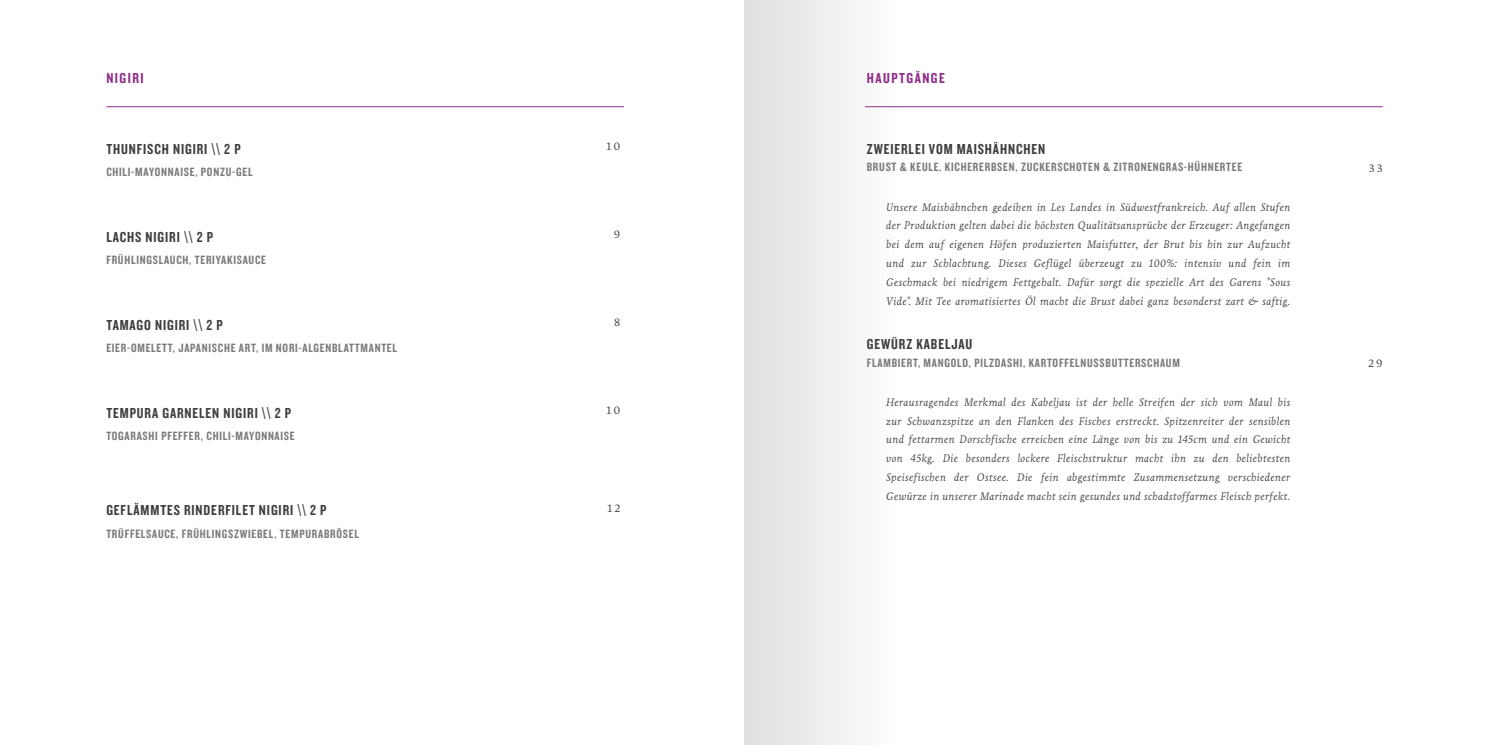
<style>
.page{position:relative;width:1489px;height:745px;background:#fff}
.page>*{position:absolute;margin:0;border:0;box-sizing:border-box;transform-origin:0 0}
.t1{font:15px "Knockout 49 Liteweight";letter-spacing:.06em;color:#403e3d}
.t2{font:15px "Knockout 49 Liteweight";letter-spacing:.1em;color:#8d2b87}
.t3{font:12.5px "Knockout 49 Liteweight";letter-spacing:.06em;color:#7c7a79}
.t4{font:italic 11.25px/18.8px "Livory";letter-spacing:.02em;color:#4c4a48;text-align:justify}
.t5{font:11.25px "Livory";letter-spacing:.19em;color:#4c4a48}
</style>
<div class="page">
<div style="left:744px;top:0;width:156px;height:744px;background:linear-gradient(to right,#e0dfdf,#fefefe)"></div>
<hr style="left:106px;top:106px;width:518px;height:1px;background:#8d2b87">
<hr style="left:865px;top:106px;width:517px;height:1px;background:#8d2b87">
<h1 class="t2" style="left:106px;top:68px;width:39px">NIGIRI</h1>
<h1 class="t2" style="left:866px;top:68px;width:80px">HAUPTGÄNGE</h1>
<h1 class="t1" style="left:106px;top:139px;width:136px">THUNFISCH NIGIRI \\ 2 P</h1>
<p class="t3" style="left:106px;top:164px;width:148px">CHILI-MAYONNAISE, PONZU-GEL</p>
<p class="t5" style="left:606px;top:140px;width:15px">10</p>
<h1 class="t1" style="left:866px;top:139px;width:180px">ZWEIERLEI VOM MAISHÄHNCHEN</h1>
<p class="t3" style="left:866px;top:159px;width:377px">BRUST &amp; KEULE, KICHERERBSEN, ZUCKERSCHOTEN &amp; ZITRONENGRAS-HÜHNERTEE</p>
<p class="t5" style="left:1368px;top:161px;width:15px">33</p>
<h1 class="t1" style="left:106px;top:227px;width:108px">LACHS NIGIRI \\ 2 P</h1>
<p class="t3" style="left:106px;top:252px;width:161px">FRÜHLINGSLAUCH, TERIYAKISAUCE</p>
<p class="t5" style="left:614px;top:227px;width:8px">9</p>
<p class="t4" style="left:886px;top:197px;width:405px">Unsere Maishähnchen gedeihen in Les Landes in Südwestfrankreich. Auf allen Stufen der Produktion gelten dabei die höchsten Qualitätsansprüche der Erzeuger: Angefangen bei dem auf eigenen Höfen produzierten Maisfutter, der Brut bis hin zur Aufzucht und zur Schlachtung. Dieses Geflügel überzeugt zu 100%: intensiv und fein im Geschmack bei niedrigem Fettgehalt. Dafür sorgt die spezielle Art des Garens "Sous Vide". Mit Tee aromatisiertes Öl macht die Brust dabei ganz besonderst zart &amp; saftig.</p>
<h1 class="t1" style="left:106px;top:315px;width:118px">TAMAGO NIGIRI \\ 2 P</h1>
<p class="t3" style="left:106px;top:340px;width:292px">EIER-OMELETT, JAPANISCHE ART, IM NORI-ALGENBLATTMANTEL</p>
<p class="t5" style="left:614px;top:315px;width:8px">8</p>
<h1 class="t1" style="left:866px;top:334px;width:107px">GEWÜRZ KABELJAU</h1>
<p class="t3" style="left:866px;top:354px;width:314px">FLAMBIERT, MANGOLD, PILZDASHI, KARTOFFELNUSSBUTTERSCHAUM</p>
<p class="t5" style="left:1367px;top:356px;width:16px">29</p>
<h1 class="t1" style="left:106px;top:403px;width:186px">TEMPURA GARNELEN NIGIRI \\ 2 P</h1>
<p class="t3" style="left:106px;top:428px;width:190px">TOGARASHI PFEFFER, CHILI-MAYONNAISE</p>
<h1 class="t1" style="left:106px;top:500px;width:222px">GEFLÄMMTES RINDERFILET NIGIRI \\ 2 P</h1>
<p class="t3" style="left:106px;top:525px;width:254px">TRÜFFELSAUCE, FRÜHLINGSZWIEBEL, TEMPURABRÖSEL</p>
<p class="t5" style="left:606px;top:403px;width:15px">10</p>
<p class="t5" style="left:607px;top:500px;width:15px">12</p>
<p class="t4" style="left:886px;top:392px;width:405px">Herausragendes Merkmal des Kabeljau ist der helle Streifen der sich vom Maul bis zur Schwanzspitze an den Flanken des Fisches erstreckt. Spitzenreiter der sensiblen und fettarmen Dorschfische erreichen eine Länge von bis zu 145cm und ein Gewicht von 45kg. Die besonders lockere Fleischstruktur macht ihn zu den beliebtesten Speisefischen der Ostsee. Die fein abgestimmte Zusammensetzung verschiedener Gewürze in unserer Marinade macht sein gesundes und schadstoffarmes Fleisch perfekt.</p>
</div>
